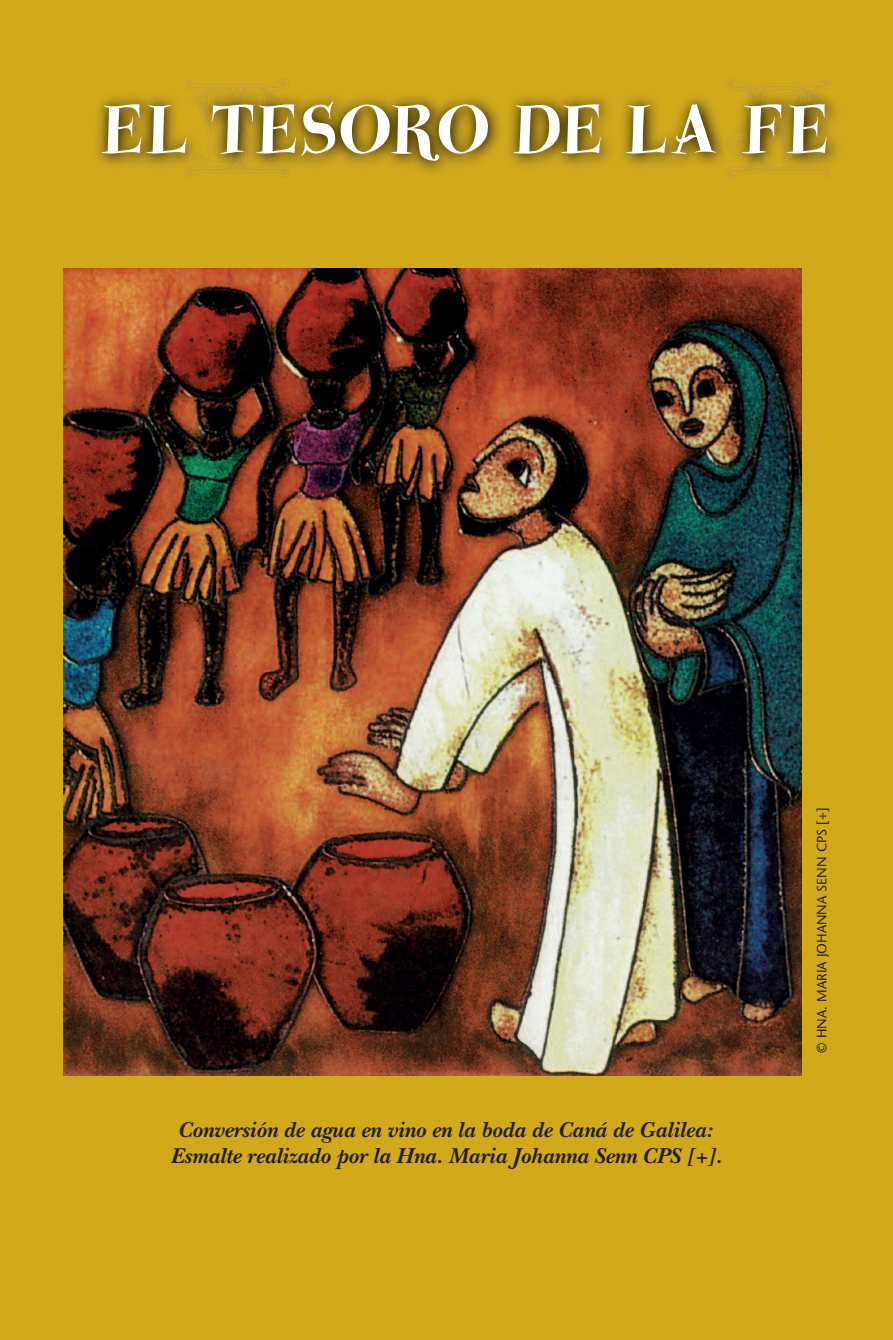
<style>
.page{position:relative;width:893px;height:1340px;background:#fff}
.page>*{position:absolute;margin:0;border:0;box-sizing:border-box;transform-origin:0 0}
.t1{font:81px "Parma Petit Heavy Swinging";color:#fff}
.t2{font:italic 700 22.5px/25.9px "New Baskerville";color:#231f20;text-align:center}
.t3{font:13.5px "Stone Sans";color:#231f20}
</style>
<div class="page">
<div style="left:0;top:0;width:893px;height:1339px;background:#d3a91c"></div>
<img style="left:63px;top:78px;width:774px;height:267px">
<img style="left:188px;top:78px;width:102px;height:101px">
<img style="left:724px;top:79px;width:105px;height:100px">
<img style="left:64px;top:268px;width:737px;height:807px">
<h1 class="t1" style="left:99px;top:84px;width:732px">EL TESORO DE LA FE</h1>
<p class="t2" style="left:170px;top:1116px;width:553px">Conversión de agua en vino en la boda de Caná de Galilea:<br>Esmalte realizado por la Hna. Maria Johanna Senn CPS [+].</p>
<p class="t3" style="left:816px;top:1052px;width:246px;rotate:-90deg">© HNA. MARIA JOHANNA SENN CPS [+]</p>
</div>
